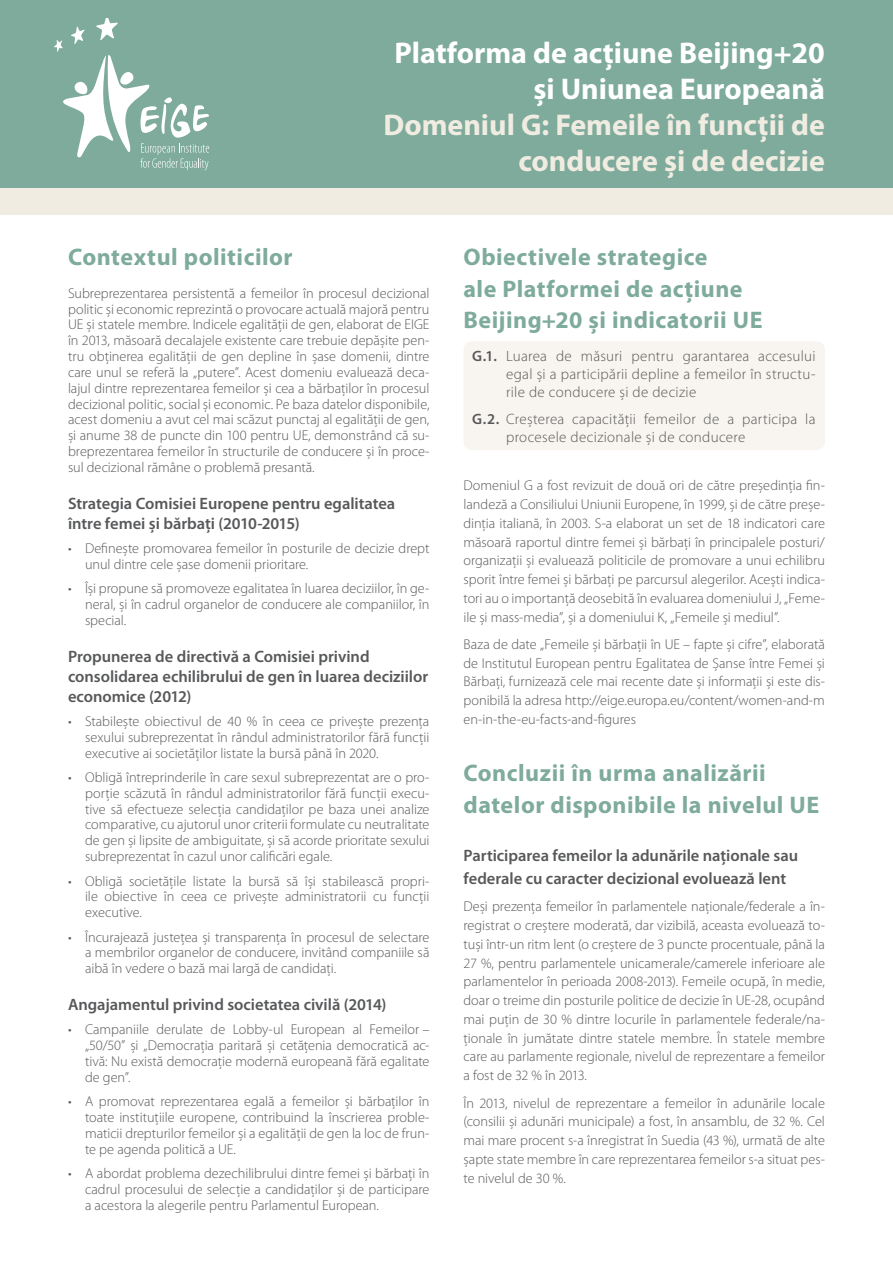
<style>
.page{position:relative;width:893px;height:1263px;background:#fff}
.page>*{position:absolute;margin:0;border:0;box-sizing:border-box;transform-origin:0 0}
.Main_2{font:700 30px/36px "Myriad Pro";color:#f1ece2;text-align:right}
.Main_1{font:700 30px/36px "Myriad Pro";color:#fff;text-align:right}
.Title_1{font:700 24px/31.8px "Myriad Pro";letter-spacing:.02em;color:#7eab9b}
.Subtitle{font:600 16.5px/20px "Myriad Pro";letter-spacing:-.005em;color:#57585a}
.Body_Text_2{font:300 15px/18px "Myriad Pro";letter-spacing:.02em;color:#57585a;text-align:justify}
.Body_Text{font:300 14.25px/15.9px "Myriad Pro";letter-spacing:-.005em;color:#57585a;text-align:justify}
.s1{font-weight:600}
</style>
<div class="page">
<div style="left:463px;top:341px;width:362px;height:109px;background:#f8f5f0;border-radius:9px"></div>
<div style="left:0;top:0;width:893px;height:215px;background:#f1ece2"></div>
<div style="left:0;top:0;width:893px;height:187px;background:#7eab9b"></div>
<svg style="left:54px;top:18px;width:155px;height:153px"></svg>
<p class="Main_1" style="left:394px;top:34px;width:432px">Platforma de acțiune Beijing+20 și Uniunea Europeană</p>
<p class="Main_2" style="left:383px;top:106px;width:443px">Domeniul G: Femeile în funcții de conducere și de decizie</p>
<p class="Title_1" style="left:68px;top:240px;width:226px">Contextul politicilor</p>
<p class="Body_Text" style="left:68px;top:285px;width:363px">Subreprezentarea persistentă a femeilor în procesul decizional politic și economic reprezintă o provocare actuală majoră pentru UE și statele membre. Indicele egalității de gen, elaborat de EIGE în 2013, măsoară decalajele existente care trebuie depășite pen‑ tru obținerea egalității de gen depline în șase domenii, dintre care unul se referă la „putere”. Acest domeniu evaluează deca‑ lajul dintre reprezentarea femeilor și cea a bărbaților în procesul decizional politic, social și economic. Pe baza datelor disponibile, acest domeniu a avut cel mai scăzut punctaj al egalității de gen, și anume 38 de puncte din 100 pentru UE, demonstrând că su‑ breprezentarea femeilor în structurile de conducere și în proce‑ sul decizional rămâne o problemă presantă.</p>
<p class="Subtitle" style="left:68px;top:494px;width:329px">Strategia Comisiei Europene pentru egalitatea între femei și bărbați (2010-2015)</p>
<p class="Body_Text" style="left:85px;top:541px;width:346px;text-indent:-17px">• Definește promovarea femeilor în posturile de decizie drept unul dintre cele șase domenii prioritare.</p>
<p class="Body_Text" style="left:85px;top:581px;width:346px;text-indent:-17px">• Își propune să promoveze egalitatea în luarea deciziilor, în ge‑ neral, și în cadrul organelor de conducere ale companiilor, în special.</p>
<p class="Subtitle" style="left:68px;top:646px;width:362px">Propunerea de directivă a Comisiei privind consolidarea echilibrului de gen în luarea deciziilor economice (2012)</p>
<p class="Body_Text" style="left:85px;top:713px;width:346px;text-indent:-17px">• Stabilește obiectivul de 40 % în ceea ce privește prezența sexului subreprezentat în rândul administratorilor fără funcții executive ai societăților listate la bursă până în 2020.</p>
<p class="Body_Text" style="left:85px;top:769px;width:346px;text-indent:-17px">• Obligă întreprinderile în care sexul subreprezentat are o pro‑ porție scăzută în rândul administratorilor fără funcții execu‑ tive să efectueze selecția candidaților pe baza unei analize comparative, cu ajutorul unor criterii formulate cu neutralitate de gen și lipsite de ambiguitate, și să acorde prioritate sexului subreprezentat în cazul unor calificări egale.</p>
<p class="Body_Text" style="left:85px;top:873px;width:346px;text-indent:-17px">• Obligă societățile listate la bursă să își stabilească propri‑ ile obiective în ceea ce privește administratorii cu funcții executive.</p>
<p class="Body_Text" style="left:85px;top:929px;width:346px;text-indent:-17px">• Încurajează justețea și transparența în procesul de selectare a membrilor organelor de conducere, invitând companiile să aibă în vedere o bază mai largă de candidați.</p>
<p class="Subtitle" style="left:68px;top:995px;width:320px">Angajamentul privind societatea civilă (2014)</p>
<p class="Body_Text" style="left:85px;top:1022px;width:346px;text-indent:-17px">• Campaniile derulate de Lobby‑ul European al Femeilor – „50/50” și „Democrația paritară și cetățenia democratică ac‑ tivă: Nu există democrație modernă europeană fără egalitate de gen”.</p>
<p class="Body_Text" style="left:85px;top:1094px;width:346px;text-indent:-17px">• A promovat reprezentarea egală a femeilor și bărbaților în toate instituțiile europene, contribuind la înscrierea proble‑ maticii drepturilor femeilor și a egalității de gen la loc de frun‑ te pe agenda politică a UE.</p>
<p class="Body_Text" style="left:85px;top:1166px;width:346px;text-indent:-17px">• A abordat problema dezechilibrului dintre femei și bărbați în cadrul procesului de selecție a candidaților și de participare a acestora la alegerile pentru Parlamentul European.</p>
<p class="Title_1" style="left:463px;top:240px;width:300px">Obiectivele strategice<br>ale Platformei de acțiune<br>Beijing+20 și indicatorii UE</p>
<p class="Body_Text_2" style="left:506px;top:347px;width:311px;text-indent:-34px"><span class="s1">G.1.</span> Luarea de măsuri pentru garantarea accesului egal și a participării depline a femeilor în structu‑ rile de conducere și de decizie</p>
<p class="Body_Text_2" style="left:506px;top:410px;width:311px;text-indent:-34px"><span class="s1">G.2.</span> Creșterea capacității femeilor de a participa la procesele decizionale și de conducere</p>
<p class="Body_Text" style="left:463px;top:476px;width:363px;line-height:18.8px">Domeniul G a fost revizuit de două ori de către președinția fin‑ landeză a Consiliului Uniunii Europene, în 1999, și de către preșe‑ dinția italiană, în 2003. S‑a elaborat un set de 18 indicatori care măsoară raportul dintre femei și bărbați în principalele posturi/ organizații și evaluează politicile de promovare a unui echilibru sporit între femei și bărbați pe parcursul alegerilor. Acești indica‑ tori au o importanță deosebită în evaluarea domeniului J, „Feme‑ ile și mass‑media”, și a domeniului K, „Femeile și mediul”.</p>
<p class="Body_Text" style="left:463px;top:635px;width:363px;line-height:18.8px">Baza de date „Femeile și bărbații în UE – fapte și cifre”, elaborată de Institutul European pentru Egalitatea de Șanse între Femei și Bărbați, furnizează cele mai recente date și informații și este dis‑ ponibilă la adresa http://eige.europa.eu/content/women‑and‑m en‑in‑the‑eu‑facts‑and‑figures</p>
<p class="Title_1" style="left:463px;top:756px;width:357px">Concluzii în urma analizării datelor disponibile la nivelul UE</p>
<p class="Subtitle" style="left:463px;top:845px;width:336px;line-height:22.8px">Participarea femeilor la adunările naționale sau federale cu caracter decizional evoluează lent</p>
<p class="Body_Text" style="left:463px;top:897px;width:363px;line-height:18.8px">Deși prezența femeilor în parlamentele naționale/federale a în‑ registrat o creștere moderată, dar vizibilă, aceasta evoluează to‑ tuși într‑un ritm lent (o creștere de 3 puncte procentuale, până la 27 %, pentru parlamentele unicamerale/camerele inferioare ale parlamentelor în perioada 2008-2013). Femeile ocupă, în medie, doar o treime din posturile politice de decizie în UE-28, ocupând mai puțin de 30 % dintre locurile în parlamentele federale/na‑ ționale în jumătate dintre statele membre. În statele membre care au parlamente regionale, nivelul de reprezentare a femeilor a fost de 32 % în 2013.</p>
<p class="Body_Text" style="left:463px;top:1093px;width:363px;line-height:18.8px">În 2013, nivelul de reprezentare a femeilor în adunările locale (consilii și adunări municipale) a fost, în ansamblu, de 32 %. Cel mai mare procent s‑a înregistrat în Suedia (43 %), urmată de alte șapte state membre în care reprezentarea femeilor s‑a situat pes‑ te nivelul de 30 %.</p>
</div>
